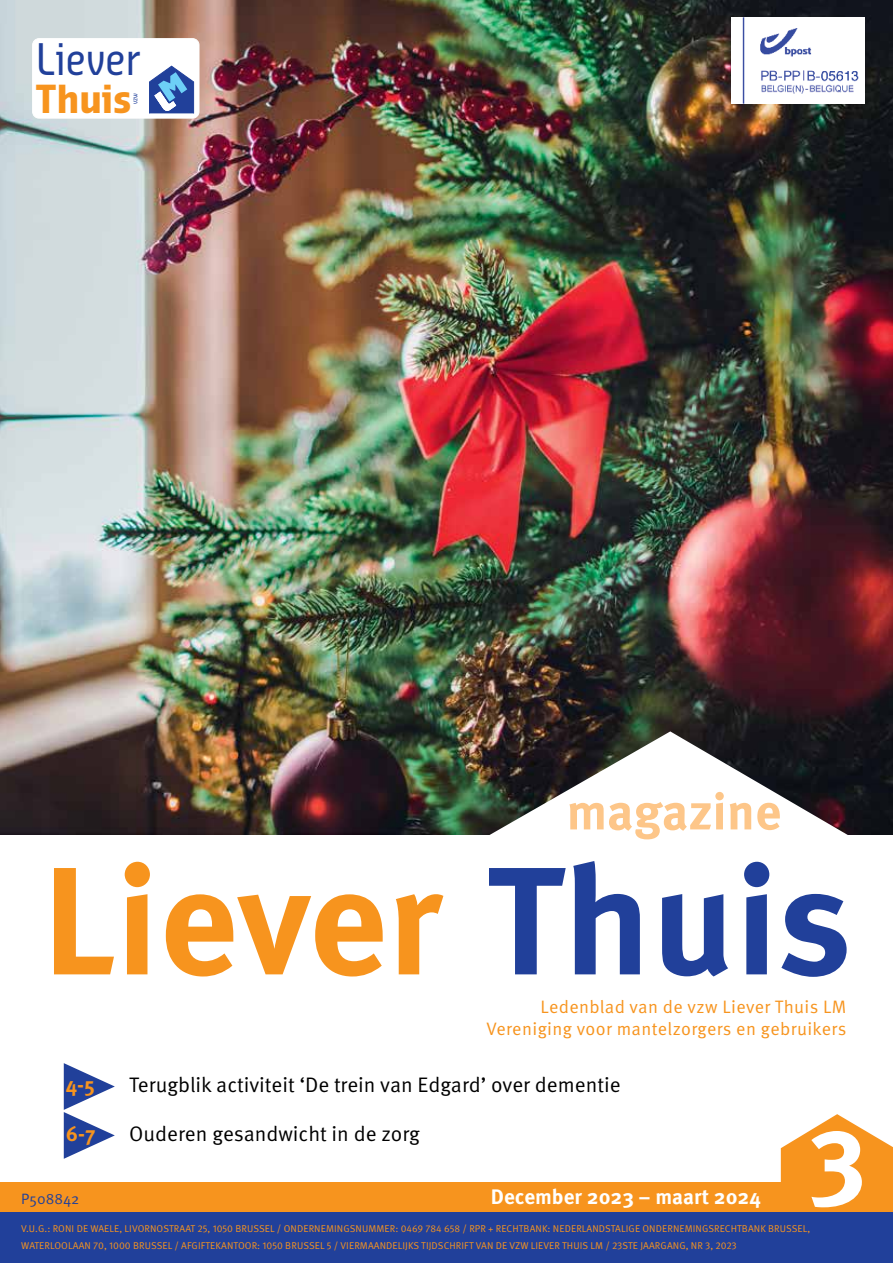
<style>
.page{position:relative;width:893px;height:1263px;background:#fff}
.page>*{position:absolute;margin:0;border:0;box-sizing:border-box;transform-origin:0 0}
.t1{font:700 153px "Meta Pro";color:#f7941e}
.t2{font:700 108px "Meta Pro";color:#fff}
.t3{font:700 51px "Meta Pro";color:#fdc689}
.t4{font:42.45px "Sansa Con Pro";color:#21409a}
.t5{font:700 37.8px "Sansa Con Pro";color:#f7941e}
.t6{font:21px "Meta Pro Norm";color:#000}
.t7{font:700 21px "Meta Pro";color:#fff}
.t8{font:700 21px "Meta Pro";color:#f7941e}
.t9{font:18px/22.5px "Meta Pro Norm";letter-spacing:.02em;color:#f7941e;text-align:right}
.t10{font:15px "Meta Pro Norm";color:#21409a}
.t11{font:9.9px "Meta Pro Norm";letter-spacing:.01em;color:#f7941e}
.t12{font:6.9px "Sansa Con Pro";color:#21409a}
.s1{color:#21409a}
</style>
<div class="page">
<img style="left:0;top:0;width:893px;height:834px">
<div style="left:0;top:1182px;width:795px;height:43px;background:#f7941e"></div>
<svg style="left:485px;top:731px;width:370px;height:104px"></svg>
<svg style="left:781px;top:1114px;width:112px;height:98px"></svg>
<div style="left:0;top:1212px;width:893px;height:51px;background:#21409a"></div>
<img style="left:731px;top:17px;width:134px;height:86px">
<svg style="left:64px;top:1063px;width:51px;height:96px"></svg>
<div style="left:33px;top:39px;width:166px;height:79px;background:#fff;border-radius:6px"></div>
<div style="left:32px;top:38px;width:167px;height:80px;border:1px solid #fff;border-radius:6px"></div>
<svg style="left:149px;top:66px;width:45px;height:48px"></svg>
<h3 class="t4" style="left:36px;top:30px;width:106px">Liever</h3>
<h3 class="t5" style="left:36px;top:73px;width:97px">Thuis</h3>
<p class="t12" style="left:130px;top:104px;width:12px;rotate:-90deg">vzw</p>
<h3 class="t3" style="left:566px;top:772px;width:216px">magazine</h3>
<h1 class="t1" style="left:43px;top:802px;width:811px">Liever <span class="s1">Thuis</span></h1>
<h3 class="t9" style="left:487px;top:994px;width:361px">Ledenblad van de vzw Liever Thuis LM<br>Vereniging voor mantelzorgers en gebruikers</h3>
<h3 class="t8" style="left:66px;top:1068px;width:31px">4-5</h3>
<h3 class="t6" style="left:129px;top:1069px;width:493px">Terugblik activiteit ‘De trein van Edgard’ over dementie</h3>
<h3 class="t8" style="left:66px;top:1118px;width:31px">6-7</h3>
<h3 class="t6" style="left:129px;top:1118px;width:292px">Ouderen gesandwicht in de zorg</h3>
<h2 class="t2" style="left:809px;top:1082px;width:60px">3</h2>
<h3 class="t7" style="left:491px;top:1181px;width:271px">December 2023 – maart 2024</h3>
<h3 class="t10" style="left:21px;top:1188px;width:60px">P508842</h3>
<p class="t11" style="left:21px;top:1221px;width:790px">V.U.G.: RONI DE WAELE, LIVORNOSTRAAT 25, 1050 BRUSSEL / ONDERNEMINGSNUMMER: 0469 784 658 / RPR + RECHTBANK: NEDERLANDSTALIGE ONDERNEMINGSRECHTBANK BRUSSEL,</p>
<p class="t11" style="left:21px;top:1238px;width:717px">WATERLOOLAAN 70, 1000 BRUSSEL / AFGIFTEKANTOOR: 1050 BRUSSEL 5 / VIERMAANDELIJKS TIJDSCHRIFT VAN DE VZW LIEVER THUIS LM / 23STE JAARGANG, NR 3, 2023</p>
</div>
